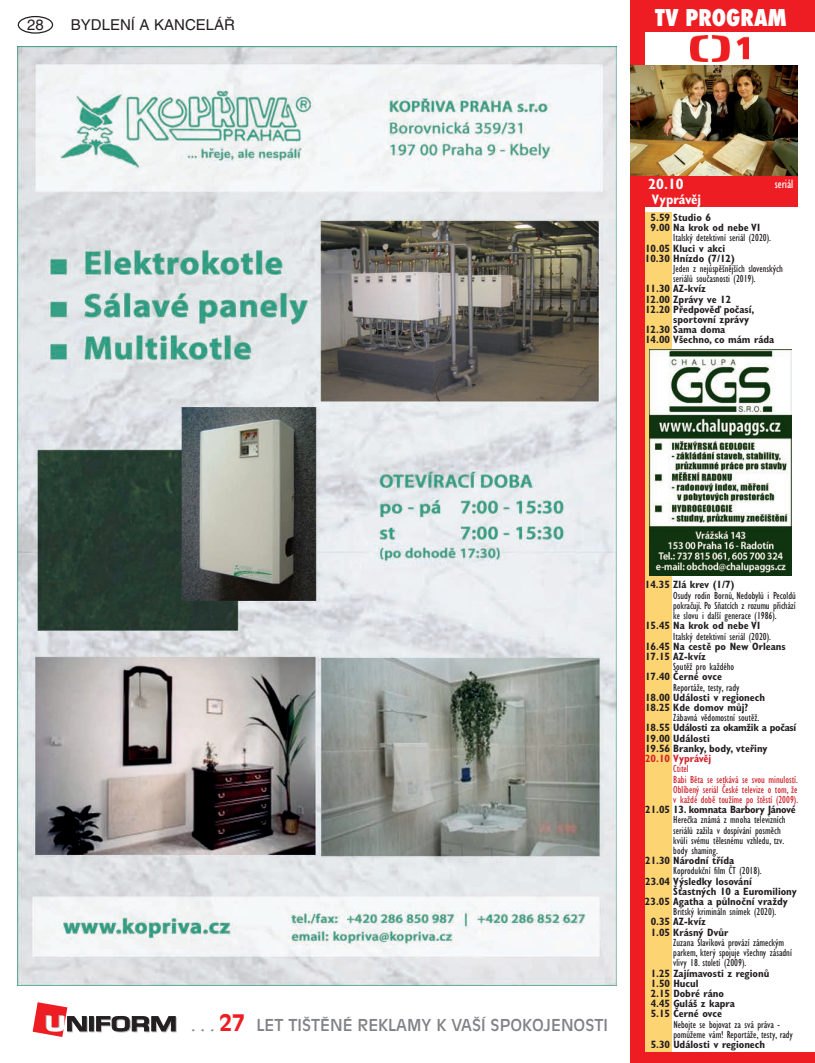
<style>
.page{position:relative;width:815px;height:1063px;background:#fff}
.page>*{position:absolute;margin:0;border:0;box-sizing:border-box;transform-origin:0 0}
.t1{font:800 condensed 22.5px "Futura";color:#fff}
.t2{font:16.25px "Antique Olive CE";color:#808285}
.t3{font:15px "Helvetica CE";color:#231f20}
.t4{font:700 condensed 15px "Gill Sans CE";color:#fff}
.t5{font:700 condensed 13.75px "Gill Sans CE";color:#fff}
.t6{font:condensed 12.5px "Gill Sans CE";color:#fff}
.t7{font:condensed 10.62px/10.2px "Gill Sans CE";color:#231f20}
.t8{font:700 condensed 10.62px/10.2px "Gill Sans CE";color:#231f20}
.t9{font:condensed 10.62px/10.2px "Gill Sans CE";color:#d1232a}
.t10{font:700 condensed 10.62px "Gill Sans CE";letter-spacing:-.02em;color:#231f20}
.t11{font:700 condensed 10.62px "Gill Sans CE";color:#d1232a}
.s1{font-weight:700;font-size:22.5px;color:#ee1d23}
</style>
<div class="page">
<div style="left:18px;top:16px;width:35px;height:18px;border:1px solid #231f20;border-radius:50%"></div>
<svg style="left:90px;top:1017px;width:5px;height:15px"></svg>
<svg style="left:89px;top:1016px;width:5px;height:15px"></svg>
<svg style="left:96px;top:1016px;width:81px;height:16px"></svg>
<svg style="left:33px;top:1002px;width:55px;height:35px"></svg>
<div style="left:631px;top:0;width:184px;height:32px;background:#ee1d23"></div>
<div style="left:631px;top:175px;width:166px;height:32px;background:#ee1d23"></div>
<img style="left:690px;top:35px;width:58px;height:27px">
<div style="left:631px;top:0;width:14px;height:1063px;background:#ee1d23"></div>
<div style="left:631px;top:1052px;width:184px;height:11px;background:#ee1d23"></div>
<div style="left:645px;top:213px;width:26px;height:839px;background:#fdd472"></div>
<img style="left:631px;top:66px;width:166px;height:109px">
<img style="left:650px;top:349px;width:141px;height:227px">
<img style="left:18px;top:46px;width:599px;height:939px">
<h3 class="t3" style="left:27px;top:16px;width:18px">28</h3>
<h3 class="t3" style="left:71px;top:16px;width:166px">BYDLENÍ A KANCELÁŘ</h3>
<h1 class="t1" style="left:655px;top:2px;width:133px">TV PROGRAM</h1>
<h3 class="t4" style="left:648px;top:175px;width:37px">20.10</h3>
<p class="t5" style="left:652px;top:191px;width:51px">Vyprávěj</p>
<p class="t6" style="left:775px;top:176px;width:20px">seriál</p>
<p class="t8" style="left:651px;top:212px;width:111px">5.59 Studio 6<br>9.00 Na krok od nebe VI</p>
<p class="t7" style="left:673px;top:233px;width:99px">Italský detektivní seriál (2020).</p>
<p class="t8" style="left:645px;top:243px;width:91px">10.05 Kluci v akci<br>10.30 Hnízdo (7/12)</p>
<p class="t7" style="left:673px;top:263px;width:111px">Jeden z nejúspěšnějších slovenských seriálů současnosti (2019).</p>
<p class="t8" style="left:645px;top:284px;width:62px">11.30 AZ-kvíz</p>
<p class="t8" style="left:645px;top:294px;width:88px">12.00 Zprávy ve 12</p>
<p class="t8" style="left:645px;top:304px;width:111px">12.20 Předpověď počasí,</p>
<p class="t8" style="left:673px;top:314px;width:77px">sportovní zprávy</p>
<p class="t8" style="left:645px;top:325px;width:82px">12.30 Sama doma</p>
<p class="t8" style="left:645px;top:335px;width:131px">14.00 Všechno, co mám ráda</p>
<h2 class="t2" style="left:191px;top:1016px;width:418px">. . . <span class="s1">27</span> LET TIŠTĚNÉ REKLAMY K VAŠÍ SPOKOJENOSTI</h2>
<p class="t8" style="left:645px;top:580px;width:91px">14.35 Zlá krev (1/7)</p>
<p class="t7" style="left:673px;top:590px;width:124px;text-align:justify">Osudy rodin Bornů, Nedobylů i Pecoldů pokračují. Po Sňatcích z rozumu přichází ke slovu i další generace (1986).</p>
<p class="t8" style="left:645px;top:621px;width:117px">15.45 Na krok od nebe VI</p>
<p class="t7" style="left:673px;top:631px;width:99px">Italský detektivní seriál (2020).</p>
<p class="t8" style="left:645px;top:641px;width:142px">16.45 Na cestě po New Orleans<br>17.15 AZ-kvíz</p>
<p class="t7" style="left:673px;top:662px;width:62px">Soutěž pro každého</p>
<p class="t8" style="left:645px;top:672px;width:78px">17.40 Černé ovce</p>
<p class="t7" style="left:673px;top:682px;width:68px">Reportáže, testy, rady</p>
<p class="t8" style="left:645px;top:692px;width:121px">18.00 Události v regionech<br>18.25 Kde domov můj?</p>
<p class="t7" style="left:673px;top:713px;width:87px">Zábavná vědomostní soutěž.</p>
<p class="t8" style="left:645px;top:723px;width:153px">18.55 Události za okamžik a počasí<br>19.00 Události<br>19.56 Branky, body, vteřiny</p>
<p class="t11" style="left:645px;top:752px;width:68px">20.10 Vyprávěj</p>
<p class="t9" style="left:673px;top:764px;width:126px">Ctitel<br>Babi Běta se setkává se svou minulostí.<br>Oblíbený seriál České televize o tom, že v každé době toužíme po štěstí (2009).</p>
<p class="t10" style="left:645px;top:803px;width:152px">21.05 13. komnata Barbory Jánové</p>
<p class="t7" style="left:673px;top:815px;width:114px">Herečka známá z mnoha televizních seriálů zažila v dospívání posměch kvůli svému tělesnému vzhledu, tzv. body shaming.</p>
<p class="t8" style="left:645px;top:856px;width:91px">21.30 Národní třída</p>
<p class="t7" style="left:673px;top:866px;width:90px">Koprodukční film ČT (2018).</p>
<p class="t8" style="left:645px;top:876px;width:108px">23.04 Výsledky losování</p>
<p class="t8" style="left:673px;top:886px;width:125px">Šťastných 10 a Euromiliony</p>
<p class="t8" style="left:645px;top:896px;width:144px">23.05 Agatha a půlnoční vraždy</p>
<p class="t7" style="left:673px;top:907px;width:105px">Britský krimináln snímek (2020).</p>
<p class="t8" style="left:651px;top:917px;width:79px">0.35 AZ-kvíz<br>1.05 Krásný Dvůr</p>
<p class="t7" style="left:673px;top:937px;width:120px">Zuzana Slavíková provází zámeckým parkem, který spojuje všechny zásadní vlivy 18. století (2009).</p>
<p class="t8" style="left:651px;top:968px;width:120px">1.25 Zajímavosti z regionů<br>1.50 Hucul<br>2.15 Dobré ráno<br>4.45 Guláš z kapra<br>5.15 Černé ovce</p>
<p class="t7" style="left:673px;top:1019px;width:121px">Nebojte se bojovat za svá práva - pomůžeme vám! Reportáže, testy, rady</p>
<p class="t8" style="left:651px;top:1039px;width:116px">5.30 Události v regionech</p>
</div>
